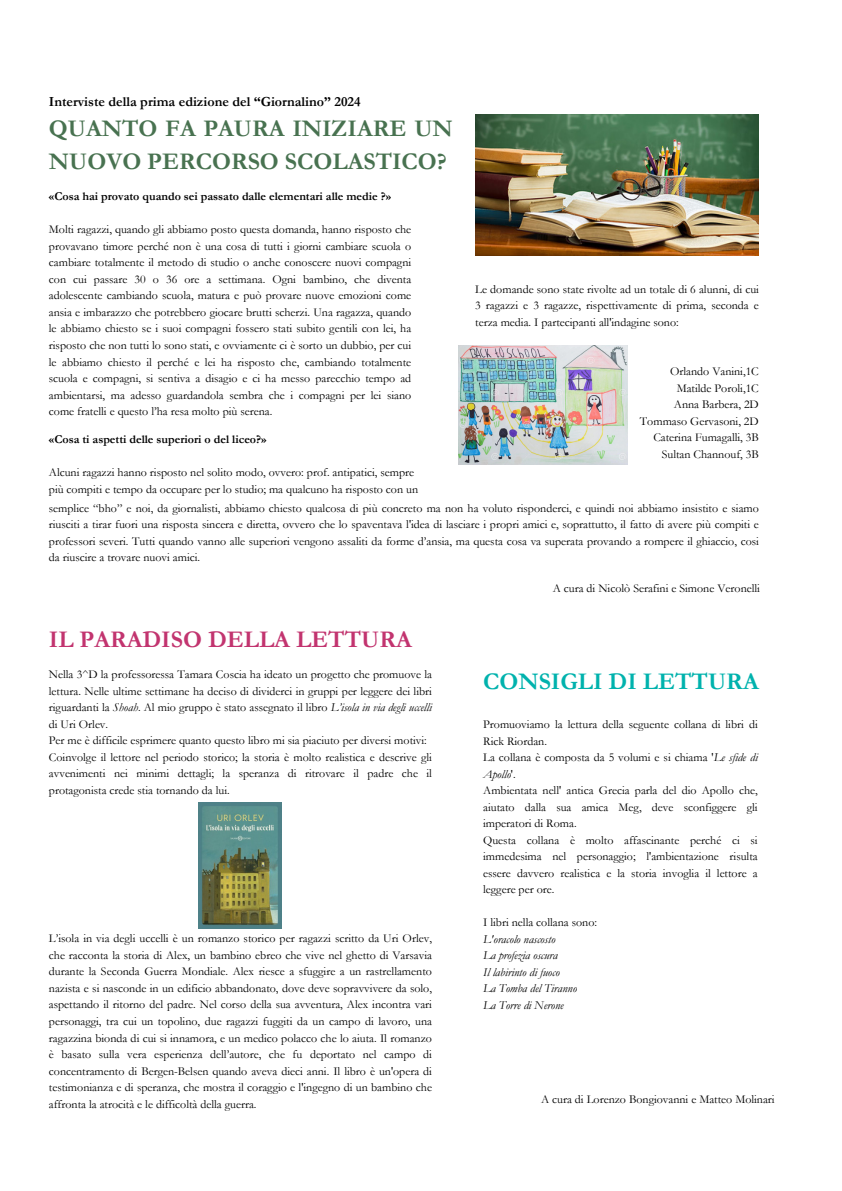
<style>
.page{position:relative;width:842px;height:1191px;background:#fff}
.page>*{position:absolute;margin:0;border:0;box-sizing:border-box;transform-origin:0 0}
.t1{font:700 24px/33px "Garamond";color:#487250}
.t2{font:700 24px "Garamond";color:#c2346f}
.t3{font:700 24px "Garamond";color:#00b2ad}
.t4{font:700 14px "Garamond";color:#000}
.t5{font:12px/16.5px "Garamond";color:#000;text-align:justify}
.t6{font:700 12px "Garamond";color:#000}
.t7{font:italic 12px/16.5px "Garamond";color:#000}
.s1{font-style:italic}
</style>
<div class="page">
<img style="left:475px;top:115px;width:283px;height:141px">
<img style="left:459px;top:345px;width:169px;height:119px">
<img style="left:199px;top:802px;width:83px;height:126px">
<p class="t4" style="left:49px;top:94px;width:313px">Interviste della prima edizione del “Giornalino” 2024</p>
<h1 class="t1" style="left:49px;top:112px;width:405px">QUANTO FA PAURA INIZIARE UN<br>NUOVO PERCORSO SCOLASTICO?</h1>
<p class="t6" style="left:49px;top:190px;width:344px">«Cosa hai provato quando sei passato dalle elementari alle medie ?»</p>
<p class="t5" style="left:49px;top:221px;width:364px">Molti ragazzi, quando gli abbiamo posto questa domanda, hanno risposto che provavano timore perché non è una cosa di tutti i giorni cambiare scuola o cambiare totalmente il metodo di studio o anche conoscere nuovi compagni con cui passare 30 o 36 ore a settimana. Ogni bambino, che diventa adolescente cambiando scuola, matura e può provare nuove emozioni come ansia e imbarazzo che potrebbero giocare brutti scherzi. Una ragazza, quando le abbiamo chiesto se i suoi compagni fossero stati subito gentili con lei, ha risposto che non tutti lo sono stati, e ovviamente ci è sorto un dubbio, per cui le abbiamo chiesto il perché e lei ha risposto che, cambiando totalmente scuola e compagni, si sentiva a disagio e ci ha messo parecchio tempo ad ambientarsi, ma adesso guardandola sembra che i compagni per lei siano come fratelli e questo l’ha resa molto più serena.</p>
<p class="t6" style="left:49px;top:433px;width:219px">«Cosa ti aspetti delle superiori o del liceo?»</p>
<p class="t5" style="left:49px;top:464px;width:371px">Alcuni ragazzi hanno risposto nel solito modo, ovvero: prof. antipatici, sempre più compiti e tempo da occupare per lo studio; ma qualcuno ha risposto con un</p>
<p class="t5" style="left:49px;top:499px;width:712px">semplice “bho” e noi, da giornalisti, abbiamo chiesto qualcosa di più concreto ma non ha voluto risponderci, e quindi noi abbiamo insistito e siamo riusciti a tirar fuori una risposta sincera e diretta, ovvero che lo spaventava l'idea di lasciare i propri amici e, soprattutto, il fatto di avere più compiti e professori severi. Tutti quando vanno alle superiori vengono assaliti da forme d’ansia, ma questa cosa va superata provando a rompere il ghiaccio, cosi da riuscire a trovare nuovi amici.</p>
<p class="t5" style="left:553px;top:579px;width:209px">A cura di Nicolò Serafini e Simone Veronelli</p>
<h1 class="t2" style="left:49px;top:626px;width:365px">IL PARADISO DELLA LETTURA</h1>
<p class="t5" style="left:49px;top:666px;width:385px;text-align:left">Nella 3^D la professoressa Tamara Coscia ha ideato un progetto che promuove la lettura. Nelle ultime settimane ha deciso di dividerci in gruppi per leggere dei libri riguardanti la <span class="s1">Shoah</span>. Al mio gruppo è stato assegnato il libro <span class="s1">L’isola in via degli uccelli </span>di Uri Orlev.<br>Per me è difficile esprimere quanto questo libro mi sia piaciuto per diversi motivi:<br>Coinvolge il lettore nel periodo storico; la storia è molto realistica e descrive gli avvenimenti nei minimi dettagli; la speranza di ritrovare il padre che il protagonista crede stia tornando da lui.</p>
<p class="t5" style="left:475px;top:281px;width:285px">Le domande sono state rivolte ad un totale di 6 alunni, di cui 3 ragazzi e 3 ragazze, rispettivamente di prima, seconda e terza media. I partecipanti all'indagine sono:</p>
<p class="t5" style="left:640px;top:363px;width:120px;text-align:right">Orlando Vanini,1C<br>Matilde Poroli,1C<br>Anna Barbera, 2D<br>Tommaso Gervasoni, 2D<br>Caterina Fumagalli, 3B<br>Sultan Channouf, 3B</p>
<h1 class="t3" style="left:483px;top:668px;width:277px">CONSIGLI DI LETTURA</h1>
<p class="t5" style="left:483px;top:716px;width:276px;text-align:left">Promuoviamo la lettura della seguente collana di libri di Rick Riordan.<br>La collana è composta da 5 volumi e si chiama '<span class="s1">Le sfide di Apollo</span>'.<br>Ambientata nell' antica Grecia parla del dio Apollo che, aiutato dalla sua amica Meg, deve sconfiggere gli imperatori di Roma.<br>Questa collana è molto affascinante perché ci si immedesima nel personaggio; l'ambientazione risulta essere davvero realistica e la storia invoglia il lettore a leggere per ore.</p>
<p class="t5" style="left:483px;top:914px;width:115px">I libri nella collana sono:</p>
<p class="t7" style="left:483px;top:930px;width:95px">L'oracolo nascosto<br>La profezia oscura<br>Il labirinto di fuoco<br>La Tomba del Tiranno<br>La Torre di Nerone</p>
<p class="t5" style="left:49px;top:930px;width:385px">L’isola in via degli uccelli è un romanzo storico per ragazzi scritto da Uri Orlev, che racconta la storia di Alex, un bambino ebreo che vive nel ghetto di Varsavia durante la Seconda Guerra Mondiale. Alex riesce a sfuggire a un rastrellamento nazista e si nasconde in un edificio abbandonato, dove deve sopravvivere da solo, aspettando il ritorno del padre. Nel corso della sua avventura, Alex incontra vari personaggi, tra cui un topolino, due ragazzi fuggiti da un campo di lavoro, una ragazzina bionda di cui si innamora, e un medico polacco che lo aiuta. Il romanzo è basato sulla vera esperienza dell’autore, che fu deportato nel campo di concentramento di Bergen-Belsen quando aveva dieci anni. Il libro è un'opera di testimonianza e di speranza, che mostra il coraggio e l'ingegno di un bambino che affronta la atrocità e le difficoltà della guerra.</p>
<p class="t5" style="left:541px;top:1090px;width:235px">A cura di Lorenzo Bongiovanni e Matteo Molinari</p>
</div>
